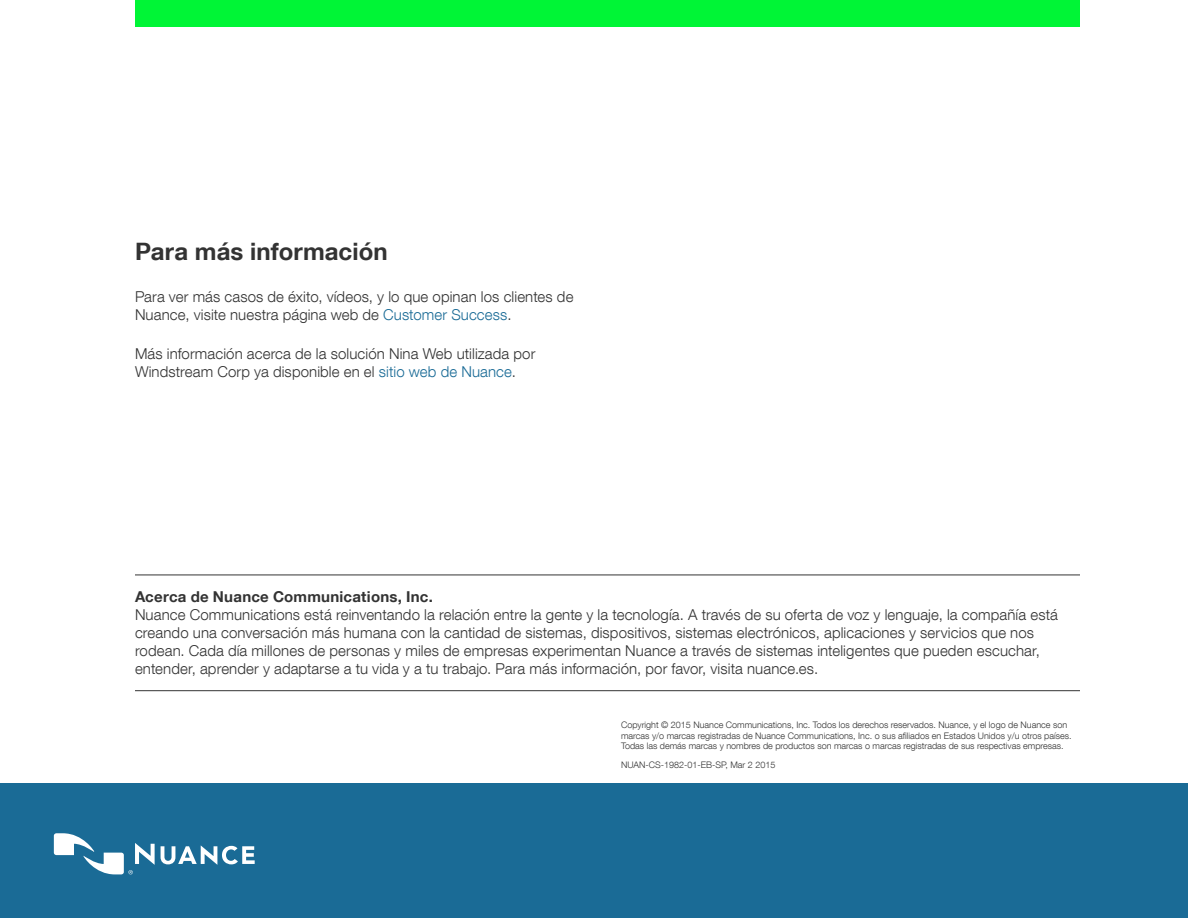
<style>
.page{position:relative;width:1188px;height:918px;background:#fff}
.page>*{position:absolute;margin:0;border:0;box-sizing:border-box;transform-origin:0 0}
.t1{font:700 24px "Helvetica Neue LT Com";letter-spacing:.005em;color:#333}
.t2{font:300 15px/18px "Helvetica Neue LT Com";letter-spacing:.01em;color:#333}
.t3{font:700 15px "Helvetica Neue LT Com";letter-spacing:.015em;color:#333}
.t4{font:300 9px/10.5px "Helvetica Neue LT Com";color:#333}
.s1{color:#1a6b96}
</style>
<div class="page">
<div style="left:0;top:783px;width:1188px;height:135px;background:#1a6b96"></div>
<svg style="left:161px;top:845px;width:94px;height:20px"></svg>
<svg style="left:54px;top:833px;width:101px;height:41px"></svg>
<hr style="left:135px;top:690px;width:945px;height:1px;background:#333">
<hr style="left:135px;top:575px;width:945px;height:1px;background:#333">
<div style="left:135px;top:0;width:945px;height:27px;background:#00f536"></div>
<h1 class="t1" style="left:135px;top:236px;width:254px">Para más información</h1>
<p class="t2" style="left:135px;top:287px;width:440px">Para ver más casos de éxito, vídeos, y lo que opinan los clientes de<br>Nuance, visite nuestra página web de <span class="s1">Customer Success</span>.</p>
<p class="t2" style="left:135px;top:344px;width:402px">Más información acerca de la solución Nina Web utilizada por<br>Windstream Corp ya disponible en el <span class="s1">sitio web de Nuance</span>.</p>
<p class="t3" style="left:135px;top:587px;width:299px">Acerca de Nuance Communications, Inc.</p>
<p class="t2" style="left:135px;top:605px;width:925px">Nuance Communications está reinventando la relación entre la gente y la tecnología. A través de su oferta de voz y lenguaje, la compañía está creando una conversación más humana con la cantidad de sistemas, dispositivos, sistemas electrónicos, aplicaciones y servicios que nos rodean. Cada día millones de personas y miles de empresas experimentan Nuance a través de sistemas inteligentes que pueden escuchar, entender, aprender y adaptarse a tu vida y a tu trabajo. Para más información, por favor, visita nuance.es.</p>
<p class="t4" style="left:621px;top:719px;width:452px">Copyright © 2015 Nuance Communications, Inc. Todos los derechos reservados. Nuance, y el logo de Nuance son marcas y/o marcas registradas de Nuance Communications, Inc. o sus afiliados en Estados Unidos y/u otros países.<br>Todas las demás marcas y nombres de productos son marcas o marcas registradas de sus respectivas empresas.</p>
<p class="t4" style="left:621px;top:759px;width:156px">NUAN-CS-1982-01-EB-SP, Mar 2 2015</p>
</div>
